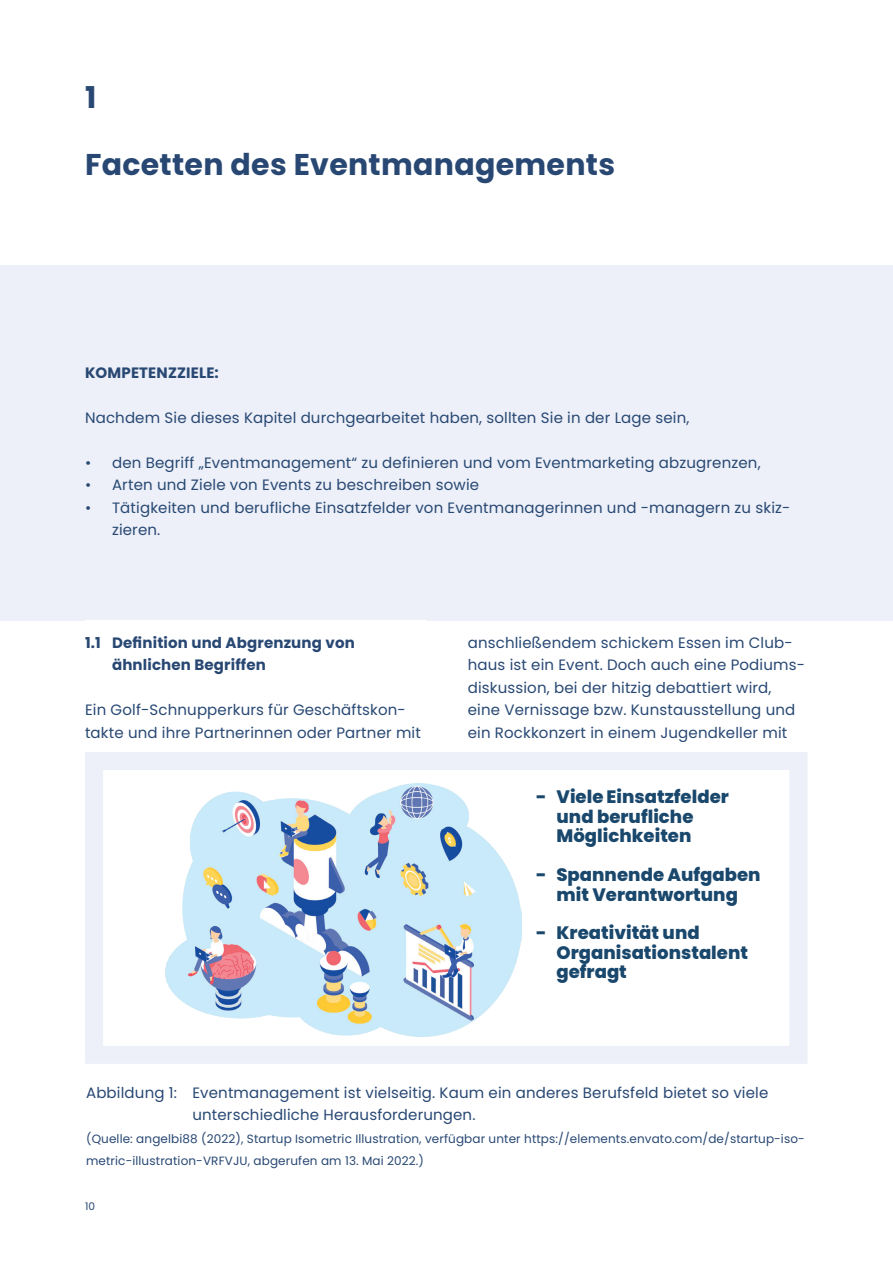
<style>
.page{position:relative;width:893px;height:1263px;background:#fff}
.page>*{position:absolute;margin:0;border:0;box-sizing:border-box;transform-origin:0 0}
.t1{font:800 33px "Poppins";color:#1a476c}
.t2{font:700 30px "Poppins";letter-spacing:.01em;color:#284873}
.t3{font:800 18px/19.5px "Poppins";color:#1a476c}
.t4{font:15px/22.5px "Poppins";letter-spacing:.01em;color:#284873}
.t5{font:700 15px/22.5px "Poppins";letter-spacing:.01em;color:#284873}
.t6{font:12px/22.5px "Poppins";letter-spacing:.01em;color:#284873}
.t7{font:10.5px "Poppins";color:#284873}
</style>
<div class="page">
<div style="left:0;top:265px;width:893px;height:356px;background:#edf0f8"></div>
<svg style="left:85px;top:752px;width:722px;height:312px"></svg>
<div style="left:106px;top:774px;width:666px;height:270px;background:#fff"></div>
<img style="left:165px;top:783px;width:356px;height:253px">
<h2 class="t2" style="left:85px;top:80px;width:13px">1</h2>
<h2 class="t2" style="left:85px;top:147px;width:532px">Facetten des Eventmanagements</h2>
<p class="t5" style="left:85px;top:361px;width:135px">KOMPETENZZIELE:</p>
<p class="t4" style="left:85px;top:406px;width:606px">Nachdem Sie dieses Kapitel durchgearbeitet haben, sollten Sie in der Lage sein,</p>
<p class="t4" style="left:85px;top:451px;width:677px">• den Begriff „Eventmanagement“ zu definieren und vom Eventmarketing abzugrenzen,</p>
<p class="t4" style="left:85px;top:474px;width:396px">• Arten und Ziele von Events zu beschreiben sowie</p>
<p class="t4" style="left:112px;top:496px;width:680px;text-indent:-27px">• Tätigkeiten und berufliche Einsatzfelder von Eventmanagerinnen und -managern zu skiz&shy;zieren.</p>
<p class="t5" style="left:112px;top:631px;width:244px;text-indent:-27px">1.1 Definition und Abgrenzung von ähnlichen Begriffen</p>
<p class="t4" style="left:85px;top:699px;width:337px">Ein Golf-Schnupperkurs für Geschäftskon&shy;takte und ihre Partnerinnen oder Partner mit</p>
<p class="t4" style="left:468px;top:631px;width:336px">anschließendem schickem Essen im Club&shy;haus ist ein Event. Doch auch eine Podiums&shy;diskussion, bei der hitzig debattiert wird, eine Vernissage bzw. Kunstausstellung und ein Rockkonzert in einem Jugendkeller mit</p>
<h1 class="t1" style="left:127px;top:717px;width:549px">Eventmanagement ist vielseitig</h1>
<p class="t3" style="left:556px;top:787px;width:174px;text-indent:-20px">- Viele Einsatzfelder und berufliche<br>Möglichkeiten</p>
<p class="t3" style="left:536px;top:865px;width:226px;text-align:center">- Spannende Aufgaben mit Verantwortung</p>
<p class="t3" style="left:556px;top:923px;width:193px;text-indent:-20px">- Kreativität und<br>Organisationstalent gefragt</p>
<p class="t4" style="left:192px;top:1081px;width:577px;text-indent:-106px">Abbildung 1: Eventmanagement ist vielseitig. Kaum ein anderes Berufsfeld bietet so viele unterschiedliche Herausforderungen.</p>
<p class="t6" style="left:86px;top:1127px;width:720px">(Quelle: angelbi88 (2022), Startup Isometric Illustration, verfügbar unter https://elements.envato.com/de/startup-iso&shy;metric-illustration-VRFVJU, abgerufen am 13. Mai 2022.)</p>
<p class="t7" style="left:85px;top:1200px;width:12px">10</p>
</div>
